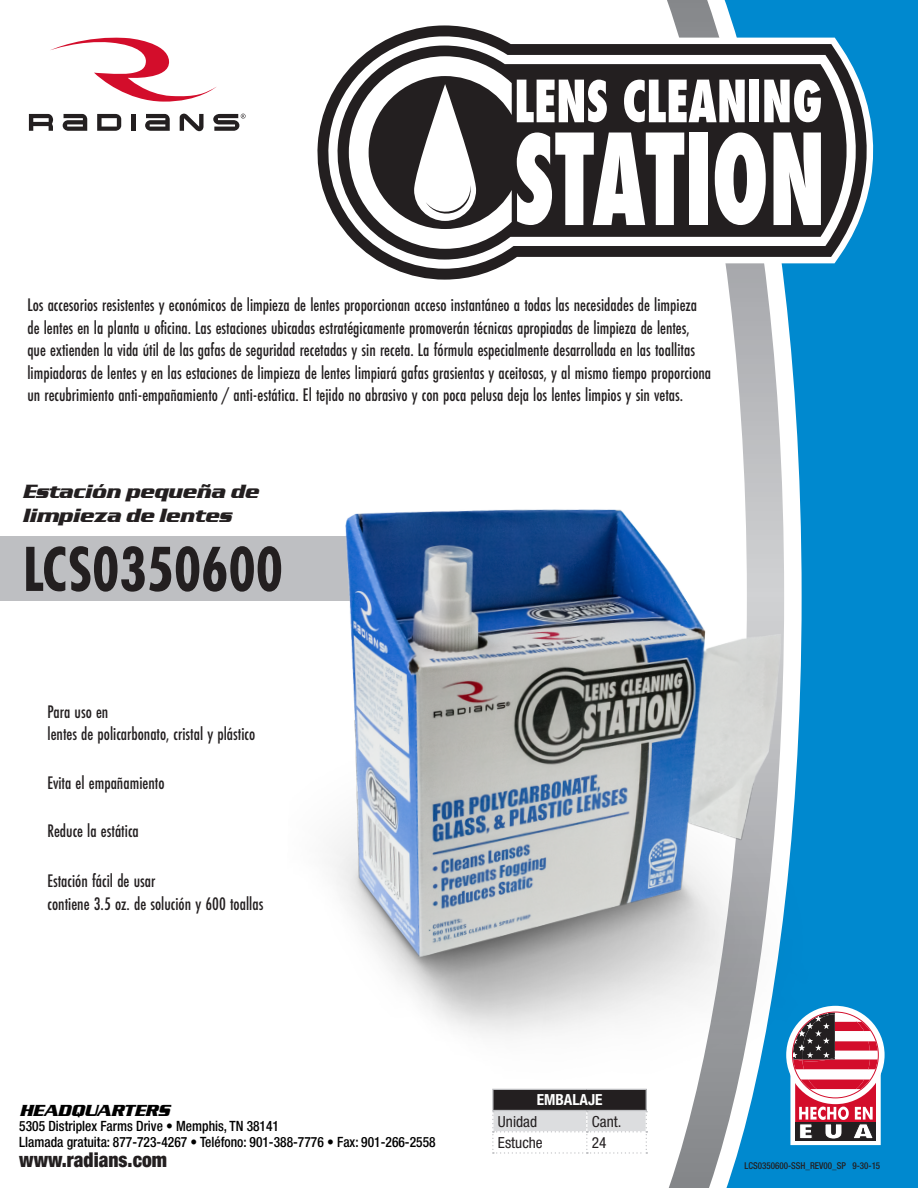
<style>
.page{position:relative;width:918px;height:1188px;background:#fff}
.page>*{position:absolute;margin:0;border:0;box-sizing:border-box;transform-origin:0 0}
.t1{font:700 66.15px "Futura PT Cond";color:#231f20;scale:.95 1}
.t2{font:900 condensed 20.55px "Helvetica Neue LT Std";color:#231f20;scale:.95 1}
.t3{font:italic 700 19.8px/23.7px "Serpentine D";color:#231f20}
.t4{font:500 18.9px/22.5px "Futura PT Cond";color:#231f20;scale:.95 1}
.t5{font:italic 700 16.5px "Serpentine D";color:#000}
.t6{font:condensed 15.3px "Helvetica Neue LT Std";color:#231f20}
.t7{font:700 condensed 15.3px "Helvetica Neue LT Std";color:#fff}
.t8{font:500 condensed 14.25px "Helvetica Neue LT Std";color:#000;scale:.95 1}
.t9{font:500 condensed 9.45px "Helvetica Neue LT Std";color:#231f20;scale:.95 1}
</style>
<div class="page">
<div style="left:784px;top:0;width:134px;height:1188px;background:#0089cf"></div>
<svg style="left:667px;top:0;width:117px;height:1188px"></svg>
<div style="left:0;top:536px;width:402px;height:65px;background:#bebfc2"></div>
<img style="left:332px;top:484px;width:554px;height:605px">
<hr style="left:492px;top:1089px;width:95px;height:1px;background:#bebfc2">
<hr style="left:587px;top:1089px;width:60px;height:1px;background:#bebfc2">
<svg style="left:492px;top:1090px;width:155px;height:64px"></svg>
<svg style="left:317px;top:19px;width:567px;height:267px"></svg>
<svg style="left:326px;top:35px;width:539px;height:234px"></svg>
<svg style="left:349px;top:56px;width:472px;height:193px"></svg>
<div style="left:793px;top:1054px;width:85px;height:89px;background:#d30d2b"></div>
<div style="left:790px;top:1052px;width:91px;height:93px;border:5px solid #fff"></div>
<div style="left:786px;top:1006px;width:99px;height:98px;background:#fff;border-radius:50%"></div>
<div style="left:795px;top:1122px;width:81px;height:19px;background:#231f20"></div>
<svg style="left:792px;top:1012px;width:87px;height:86px"></svg>
<svg style="left:799px;top:1107px;width:74px;height:32px"></svg>
<svg style="left:51px;top:37px;width:165px;height:65px"></svg>
<svg style="left:29px;top:114px;width:24px;height:17px"></svg>
<svg style="left:63px;top:114px;width:24px;height:17px"></svg>
<svg style="left:97px;top:114px;width:24px;height:17px"></svg>
<div style="left:131px;top:114px;width:5px;height:17px;background:#231f20"></div>
<svg style="left:145px;top:114px;width:25px;height:17px"></svg>
<svg style="left:180px;top:114px;width:24px;height:17px"></svg>
<svg style="left:213px;top:114px;width:33px;height:17px"></svg>
<p class="t4" style="left:27px;top:294px;width:721px">Los accesorios resistentes y económicos de limpieza de lentes proporcionan acceso instantáneo a todas las necesidades de limpieza de lentes en la planta u oficina. Las estaciones ubicadas estratégicamente promoverán técnicas apropiadas de limpieza de lentes, que extienden la vida útil de las gafas de seguridad recetadas y sin receta. La fórmula especialmente desarrollada en las toallitas limpiadoras de lentes y en las estaciones de limpieza de lentes limpiará gafas grasientas y aceitosas, y al mismo tiempo proporciona un recubrimiento anti-empañamiento / anti-estática. El tejido no abrasivo y con poca pelusa deja los lentes limpios y sin vetas.</p>
<p class="t3" style="left:24px;top:480px;width:237px">Estación pequeña de limpieza de lentes</p>
<p class="t1" style="left:23px;top:531px;width:275px">LCS0350600</p>
<p class="t4" style="left:48px;top:700px;width:66px">Para uso en</p>
<p class="t4" style="left:48px;top:723px;width:220px">lentes de policarbonato, cristal y plástico</p>
<p class="t4" style="left:48px;top:772px;width:125px">Evita el empañamiento</p>
<p class="t4" style="left:48px;top:819px;width:98px">Reduce la estática</p>
<p class="t4" style="left:48px;top:870px;width:115px">Estación fácil de usar</p>
<p class="t4" style="left:48px;top:892px;width:229px">contiene 3.5 oz. de solución y 600 toallas</p>
<p class="t5" style="left:20px;top:1101px;width:152px">HEADQUARTERS</p>
<p class="t8" style="left:19px;top:1117px;width:275px">5305 Distriplex Farms Drive • Memphis, TN 38141</p>
<p class="t8" style="left:19px;top:1134px;width:440px">Llamada gratuita: 877-723-4267 • Teléfono: 901-388-7776 • Fax: 901-266-2558</p>
<p class="t2" style="left:19px;top:1147px;width:157px">www.radians.com</p>
<p class="t7" style="left:537px;top:1091px;width:67px">EMBALAJE</p>
<p class="t6" style="left:498px;top:1112px;width:41px">Unidad</p>
<p class="t6" style="left:592px;top:1112px;width:31px">Cant.</p>
<p class="t6" style="left:498px;top:1134px;width:46px">Estuche</p>
<p class="t6" style="left:592px;top:1134px;width:16px">24</p>
<p class="t9" style="left:744px;top:1160px;width:145px">LCS0350600-SSH_REV00_SP 9-30-15</p>
</div>
